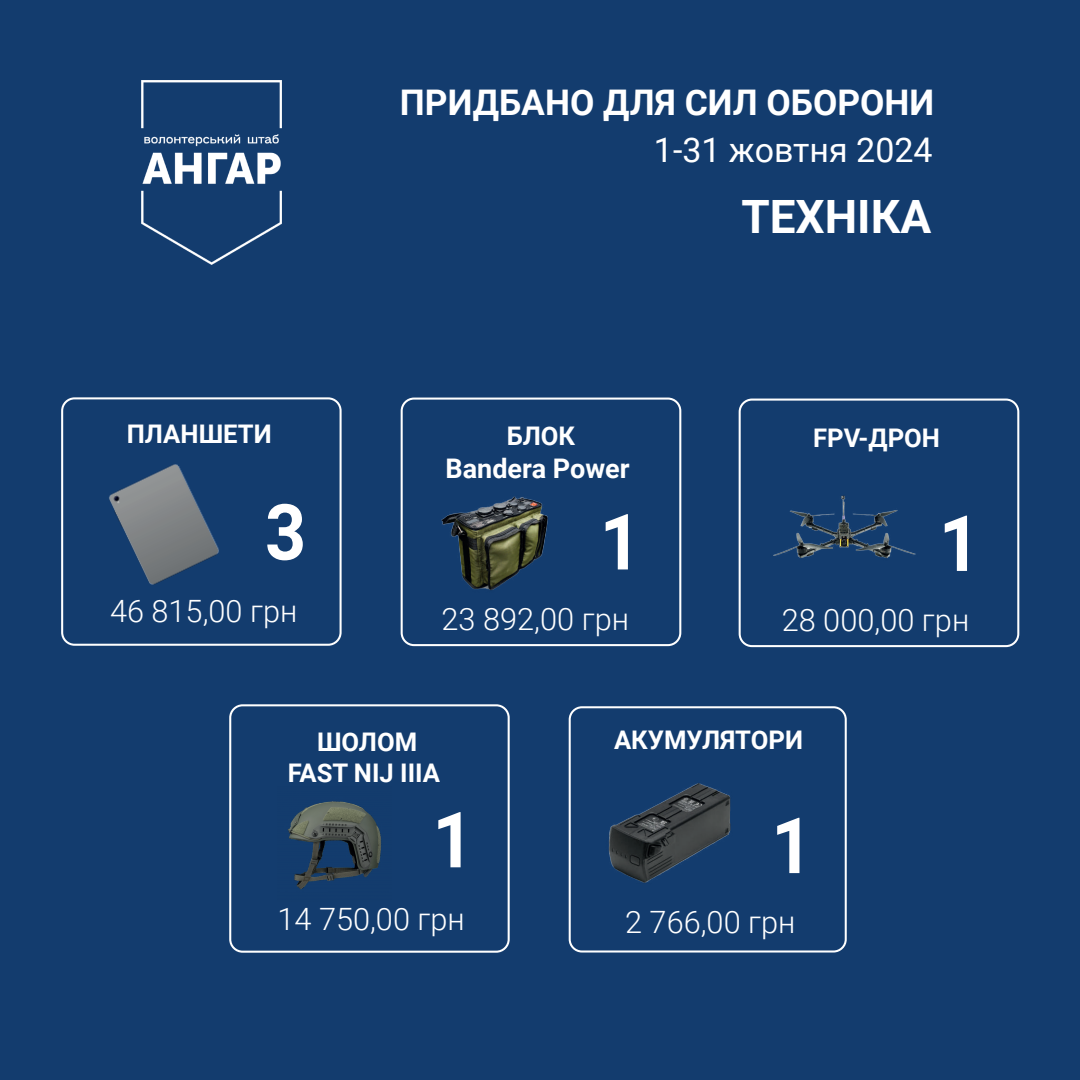
<style>
.page{position:relative;width:1080px;height:1080px;background:#133c6e}
.page>*{position:absolute;margin:0;border:0;box-sizing:border-box;transform-origin:0 0}
.t1{font:700 77.7px "Roboto";color:#fff;scale:.93 1}
.t2{font:700 77.6px "Roboto";color:#fff;scale:.93 1}
.t3{font:700 45.9px "Roboto";color:#fff}
.t4{font:700 35.3px "Roboto";color:#fff}
.t5{font:34px "Roboto";color:#fff}
.t6{font:300 30.8px "Roboto";color:#fff}
.t7{font:300 30.7px "Roboto";color:#fff}
.t8{font:700 27px "Roboto";color:#fff}
.t9{font:700 25.7px "Roboto";color:#fff}
.s1{font-size:30.7px}
</style>
<div class="page">
<img style="left:142px;top:81px;width:139px;height:184px">
<div style="left:61px;top:397px;width:281px;height:249px;border:2px solid #fff;border-radius:12px"></div>
<div style="left:401px;top:398px;width:280px;height:248px;border:2px solid #fff;border-radius:12px"></div>
<div style="left:739px;top:399px;width:280px;height:248px;border:2px solid #fff;border-radius:12px"></div>
<img style="left:773px;top:495px;width:143px;height:63px">
<div style="left:569px;top:706px;width:278px;height:247px;border:2px solid #fff;border-radius:12px"></div>
<div style="left:229px;top:704px;width:281px;height:249px;border:2px solid #fff;border-radius:12px"></div>
<img style="left:568px;top:726px;width:163px;height:205px">
<img style="left:288px;top:801px;width:93px;height:89px">
<img style="left:109px;top:464px;width:110px;height:121px">
<img style="left:441px;top:496px;width:107px;height:95px">
<h3 class="t4" style="left:400px;top:77px;width:536px">ПРИДБАНО ДЛЯ СИЛ ОБОРОНИ</h3>
<h3 class="t5" style="left:654px;top:126px;width:280px">1-31 жовтня 2024</h3>
<p class="t9" style="left:127px;top:416px;width:147px">ПЛАНШЕТИ</p>
<h2 class="t2" style="left:265px;top:478px;width:46px">3</h2>
<p class="t7" style="left:110px;top:590px;width:189px">46 815,00 грн</p>
<p class="t9" style="left:507px;top:418px;width:70px">БЛОК</p>
<p class="t8" style="left:446px;top:449px;width:186px">Bandera Power</p>
<h1 class="t1" style="left:600px;top:487px;width:46px">1</h1>
<p class="t6" style="left:442px;top:597px;width:189px"><span class="s1">23 892</span>,00 грн</p>
<h3 class="t3" style="left:741px;top:185px;width:191px">ТЕХНІКА</h3>
<p class="t9" style="left:813px;top:420px;width:128px">FPV-ДРОН</p>
<h1 class="t1" style="left:939px;top:489px;width:46px">1</h1>
<p class="t6" style="left:782px;top:599px;width:189px">28 000,00 грн</p>
<p class="t9" style="left:317px;top:724px;width:102px">ШОЛОМ</p>
<p class="t9" style="left:614px;top:722px;width:190px">АКУМУЛЯТОРИ</p>
<p class="t9" style="left:288px;top:754px;width:154px">FAST NIJ IIIA</p>
<h2 class="t2" style="left:432px;top:785px;width:46px">1</h2>
<h1 class="t1" style="left:771px;top:791px;width:46px">1</h1>
<p class="t6" style="left:625px;top:901px;width:172px"><span class="s1">2 766</span>,00 грн</p>
<p class="t7" style="left:277px;top:898px;width:189px">14 750,00 грн</p>
</div>
